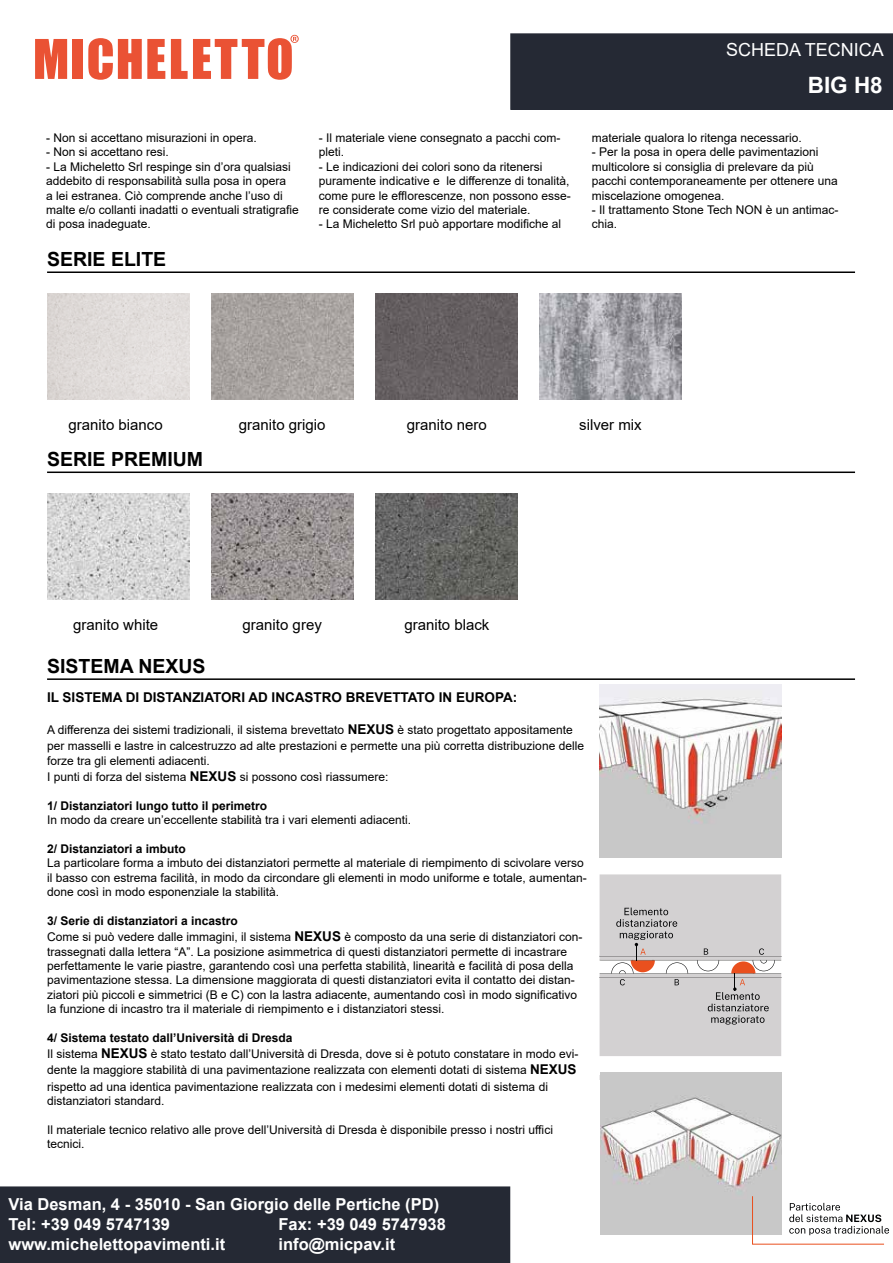
<style>
.page{position:relative;width:893px;height:1263px;background:#fff}
.page>*{position:absolute;margin:0;border:0;box-sizing:border-box;transform-origin:0 0}
.t1{font:700 22.5px "Arial";color:#fff}
.t2{font:700 19.5px "Arial";color:#000}
.t3{font:18px "Arial";color:#fff}
.t4{font:700 16.5px/19.8px "Arial";color:#fff}
.t5{font:15px "Arial";color:#000}
.t6{font:700 13.5px "Arial";color:#000}
.t7{font:12px/14.4px "Arial";color:#000}
.t8{font:700 12px "Arial";color:#000}
.s1{font-weight:700;font-size:13.5px}
.s2{font-weight:700}
</style>
<div class="page">
<svg style="left:88px;top:38px;width:77px;height:42px"></svg>
<div style="left:73px;top:39px;width:10px;height:40px;background:#ea5234"></div>
<svg style="left:35px;top:39px;width:32px;height:40px"></svg>
<svg style="left:171px;top:35px;width:128px;height:45px"></svg>
<div style="left:511px;top:34px;width:381px;height:75px;background:#252934"></div>
<div style="left:510px;top:33px;width:383px;height:77px;border:2px solid #252934"></div>
<div style="left:1px;top:1187px;width:508px;height:75px;background:#252934"></div>
<div style="left:0;top:1186px;width:510px;height:77px;border:2px solid #252934"></div>
<hr style="left:47px;top:271px;width:808px;height:2px;background:#000">
<img style="left:47px;top:293px;width:142px;height:106px">
<img style="left:211px;top:293px;width:142px;height:106px">
<img style="left:375px;top:293px;width:142px;height:106px">
<img style="left:539px;top:293px;width:142px;height:106px">
<hr style="left:47px;top:471px;width:808px;height:2px;background:#000">
<img style="left:47px;top:493px;width:142px;height:106px">
<img style="left:211px;top:493px;width:142px;height:106px">
<img style="left:375px;top:493px;width:142px;height:106px">
<hr style="left:47px;top:678px;width:808px;height:2px;background:#000">
<img style="left:600px;top:685px;width:181px;height:172px">
<svg style="left:600px;top:875px;width:181px;height:181px;background:#cecaca"></svg>
<img style="left:600px;top:1072px;width:182px;height:162px">
<svg style="left:752px;top:1195px;width:137px;height:50px"></svg>
<p class="t7" style="left:46px;top:130px;width:212px">- Non si accettano misurazioni in opera.</p>
<p class="t7" style="left:46px;top:145px;width:124px">- Non si accettano resi.</p>
<p class="t7" style="left:46px;top:159px;width:254px">- La Micheletto Srl respinge sin d’ora qualsiasi addebito di responsabilità sulla posa in opera<br>a lei estranea. Ciò comprende anche l’uso di malte e/o collanti inadatti o eventuali stratigrafie di posa inadeguate.</p>
<h2 class="t2" style="left:47px;top:245px;width:121px">SERIE ELITE</h2>
<p class="t7" style="left:319px;top:130px;width:243px">- Il materiale viene consegnato a pacchi com&shy;pleti.</p>
<p class="t7" style="left:319px;top:159px;width:253px">- Le indicazioni dei colori sono da ritenersi puramente indicative e le differenze di tonalità, come pure le efflorescenze, non possono esse&shy;re considerate come vizio del materiale.</p>
<p class="t7" style="left:319px;top:217px;width:244px">- La Micheletto Srl può apportare modifiche al</p>
<h3 class="t3" style="left:726px;top:37px;width:159px">SCHEDA TECNICA</h3>
<h1 class="t1" style="left:808px;top:69px;width:77px">BIG H8</h1>
<p class="t7" style="left:592px;top:130px;width:212px">materiale qualora lo ritenga necessario.</p>
<p class="t7" style="left:592px;top:145px;width:248px">- Per la posa in opera delle pavimentazioni multicolore si consiglia di prelevare da più pacchi contemporaneamente per ottenere una miscelazione omogenea.</p>
<p class="t7" style="left:592px;top:202px;width:248px">- Il trattamento Stone Tech NON è un antimac&shy;chia.</p>
<p class="t5" style="left:69px;top:415px;width:96px">granito bianco</p>
<p class="t5" style="left:239px;top:415px;width:88px">granito grigio</p>
<p class="t5" style="left:407px;top:415px;width:82px">granito nero</p>
<p class="t5" style="left:579px;top:415px;width:64px">silver mix</p>
<h2 class="t2" style="left:47px;top:445px;width:158px">SERIE PREMIUM</h2>
<p class="t5" style="left:73px;top:615px;width:87px">granito white</p>
<p class="t5" style="left:243px;top:615px;width:81px">granito grey</p>
<p class="t5" style="left:404px;top:615px;width:87px">granito black</p>
<h2 class="t2" style="left:47px;top:652px;width:160px">SISTEMA NEXUS</h2>
<p class="t6" style="left:47px;top:687px;width:472px">IL SISTEMA DI DISTANZIATORI AD INCASTRO BREVETTATO IN EUROPA:</p>
<p class="t7" style="left:47px;top:722px;width:538px;line-height:16.2px">A differenza dei sistemi tradizionali, il sistema brevettato <span class="s1">NEXUS</span> è stato progettato appositamente per masselli e lastre in calcestruzzo ad alte prestazioni e permette una più corretta distribuzione delle</p>
<p class="t7" style="left:47px;top:752px;width:343px;line-height:16.2px">forze tra gli elementi adiacenti.<br>I punti di forza del sistema <span class="s1">NEXUS</span> si possono così riassumere:</p>
<p class="t8" style="left:47px;top:797px;width:222px">1/ Distanziatori lungo tutto il perimetro</p>
<p class="t7" style="left:47px;top:813px;width:366px">In modo da creare un’eccellente stabilità tra i vari elementi adiacenti.</p>
<p class="t8" style="left:47px;top:840px;width:140px">2/ Distanziatori a imbuto</p>
<p class="t7" style="left:47px;top:856px;width:541px">La particolare forma a imbuto dei distanziatori permette al materiale di riempimento di scivolare verso il basso con estrema facilità, in modo da circondare gli elementi in modo uniforme e totale, aumentan&shy;done così in modo esponenziale la stabilità.</p>
<p class="t7" style="left:47px;top:912px;width:537px;line-height:16.2px"><span class="s2">3/ Serie di distanziatori a incastro<br></span>Come si può vedere dalle immagini, il sistema <span class="s1">NEXUS</span> è composto da una serie di distanziatori con-</p>
<p class="t7" style="left:47px;top:944px;width:532px">trassegnati dalla lettera “A”. La posizione asimmetrica di questi distanziatori permette di incastrare perfettamente le varie piastre, garantendo così una perfetta stabilità, linearità e facilità di posa della pavimentazione stessa. La dimensione maggiorata di questi distanziatori evita il contatto dei distan&shy;ziatori più piccoli e simmetrici (B e C) con la lastra adiacente, aumentando così in modo significativo la funzione di incastro tra il materiale di riempimento e i distanziatori stessi.</p>
<p class="t7" style="left:47px;top:1029px;width:533px;line-height:16.2px"><span class="s2">4/ Sistema testato dall’Università di Dresda<br></span>Il sistema <span class="s1">NEXUS</span> è stato testato dall’Università di Dresda, dove si è potuto constatare in modo evi&shy;dente la maggiore stabilità di una pavimentazione realizzata con elementi dotati di sistema <span class="s1">NEXUS </span>rispetto ad una identica pavimentazione realizzata con i medesimi elementi dotati di sistema di</p>
<p class="t7" style="left:47px;top:1093px;width:119px">distanziatori standard.</p>
<p class="t7" style="left:47px;top:1122px;width:507px">Il materiale tecnico relativo alle prove dell’Università di Dresda è disponibile presso i nostri uffici tecnici.</p>
<h3 class="t4" style="left:9px;top:1194px;width:432px">Via Desman, 4 - 35010 - San Giorgio delle Pertiche (PD)<br>Tel: +39 049 5747139</h3>
<h3 class="t4" style="left:279px;top:1214px;width:169px">Fax: +39 049 5747938</h3>
<h3 class="t4" style="left:9px;top:1234px;width:218px">www.michelettopavimenti.it</h3>
<h3 class="t4" style="left:279px;top:1234px;width:118px">info@micpav.it</h3>
</div>
